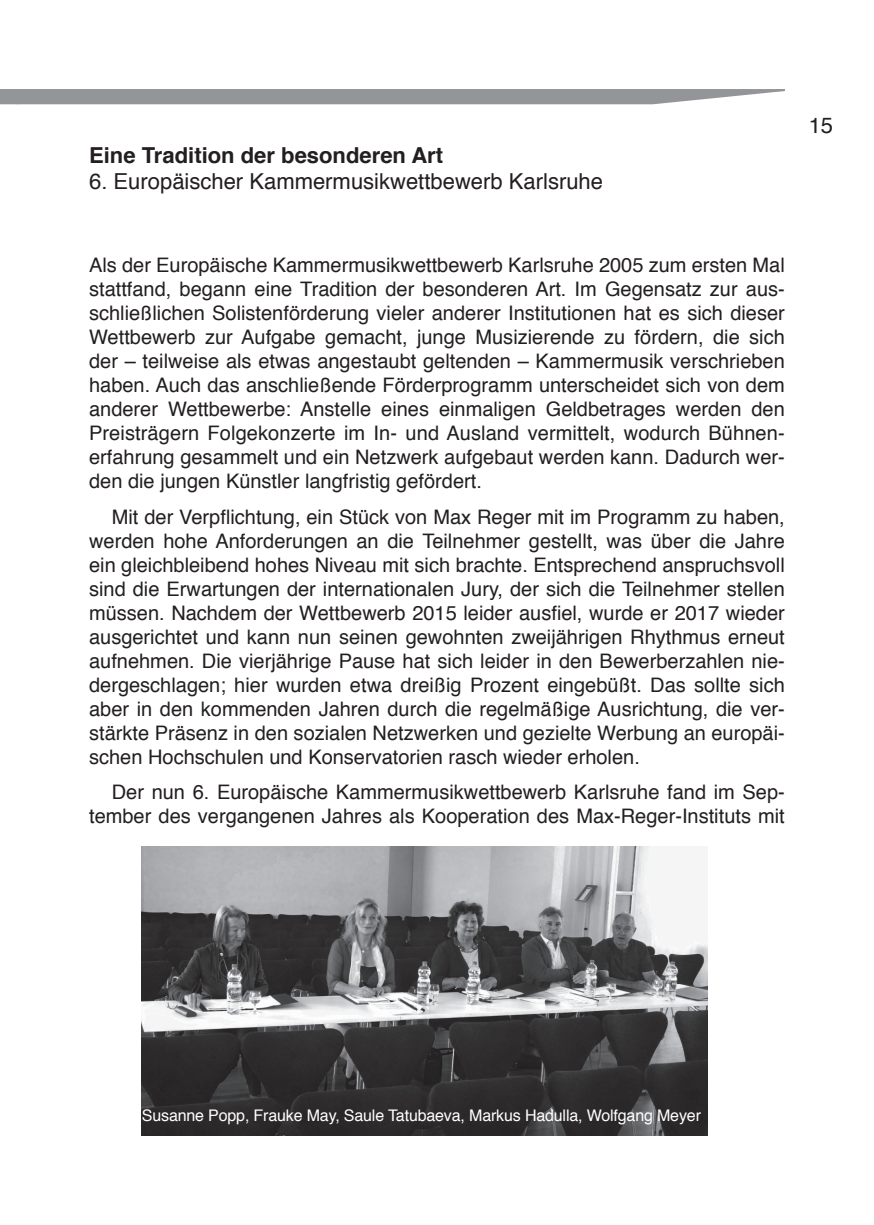
<style>
.page{position:relative;width:874px;height:1225px;background:#fff}
.page>*{position:absolute;margin:0;border:0;box-sizing:border-box;transform-origin:0 0}
.t1{font:22px "Helvetica";color:#231f20}
.t2{font:700 22px "Helvetica";color:#231f20}
.t3{font:20px/24px "Helvetica";color:#231f20;text-align:justify}
.t4{font:16px "Helvetica";letter-spacing:-.01em;color:#fff}
</style>
<div class="page">
<svg style="left:0;top:89px;width:785px;height:16px;background:#9fa1a3"></svg>
<img style="left:142px;top:846px;width:564px;height:290px">
<p class="t2" style="left:89px;top:146px;width:355px">Eine Tradition der besonderen Art</p>
<p class="t1" style="left:89px;top:172px;width:515px">6. Europäischer Kammermusikwettbewerb Karlsruhe</p>
<p class="t3" style="left:89px;top:255px;width:697px">Als der Europäische Kammermusikwettbewerb Karlsruhe 2005 zum ersten Mal stattfand, begann eine Tradition der besonderen Art. Im Gegensatz zur aus&shy;schließlichen Solistenförderung vieler anderer Institutionen hat es sich dieser Wettbewerb zur Aufgabe gemacht, junge Musizierende zu fördern, die sich der – teilweise als etwas angestaubt geltenden – Kammermusik verschrieben haben. Auch das anschließende Förderprogramm unterscheidet sich von dem anderer Wettbewerbe: Anstelle eines einmaligen Geldbetrages werden den Preisträgern Folgekonzerte im In- und Ausland vermittelt, wodurch Bühnen&shy;erfahrung gesammelt und ein Netzwerk aufgebaut werden kann. Dadurch wer&shy;den die jungen Künstler langfristig gefördert.</p>
<p class="t3" style="left:89px;top:506px;width:697px;text-indent:23px">Mit der Verpflichtung, ein Stück von Max Reger mit im Programm zu haben, werden hohe Anforderungen an die Teilnehmer gestellt, was über die Jahre ein gleichbleibend hohes Niveau mit sich brachte. Entsprechend anspruchsvoll sind die Erwartungen der internationalen Jury, der sich die Teilnehmer stellen müssen. Nachdem der Wettbewerb 2015 leider ausfiel, wurde er 2017 wieder ausgerichtet und kann nun seinen gewohnten zweijährigen Rhythmus erneut aufnehmen. Die vierjährige Pause hat sich leider in den Bewerberzahlen nie&shy;dergeschlagen; hier wurden etwa dreißig Prozent eingebüßt. Das sollte sich aber in den kommenden Jahren durch die regelmäßige Ausrichtung, die ver&shy;stärkte Präsenz in den sozialen Netzwerken und gezielte Werbung an europäi&shy;schen Hochschulen und Konservatorien rasch wieder erholen.</p>
<p class="t3" style="left:89px;top:781px;width:697px;text-align:right">Der nun 6. Europäische Kammermusikwettbewerb Karlsruhe fand im Sep&shy;tember des vergangenen Jahres als Kooperation des Max-Reger-Instituts mit</p>
<p class="t1" style="left:808px;top:116px;width:26px">15</p>
<p class="t4" style="left:142px;top:1108px;width:560px">Susanne Popp, Frauke May, Saule Tatubaeva, Markus Hadulla, Wolfgang Meyer</p>
</div>
